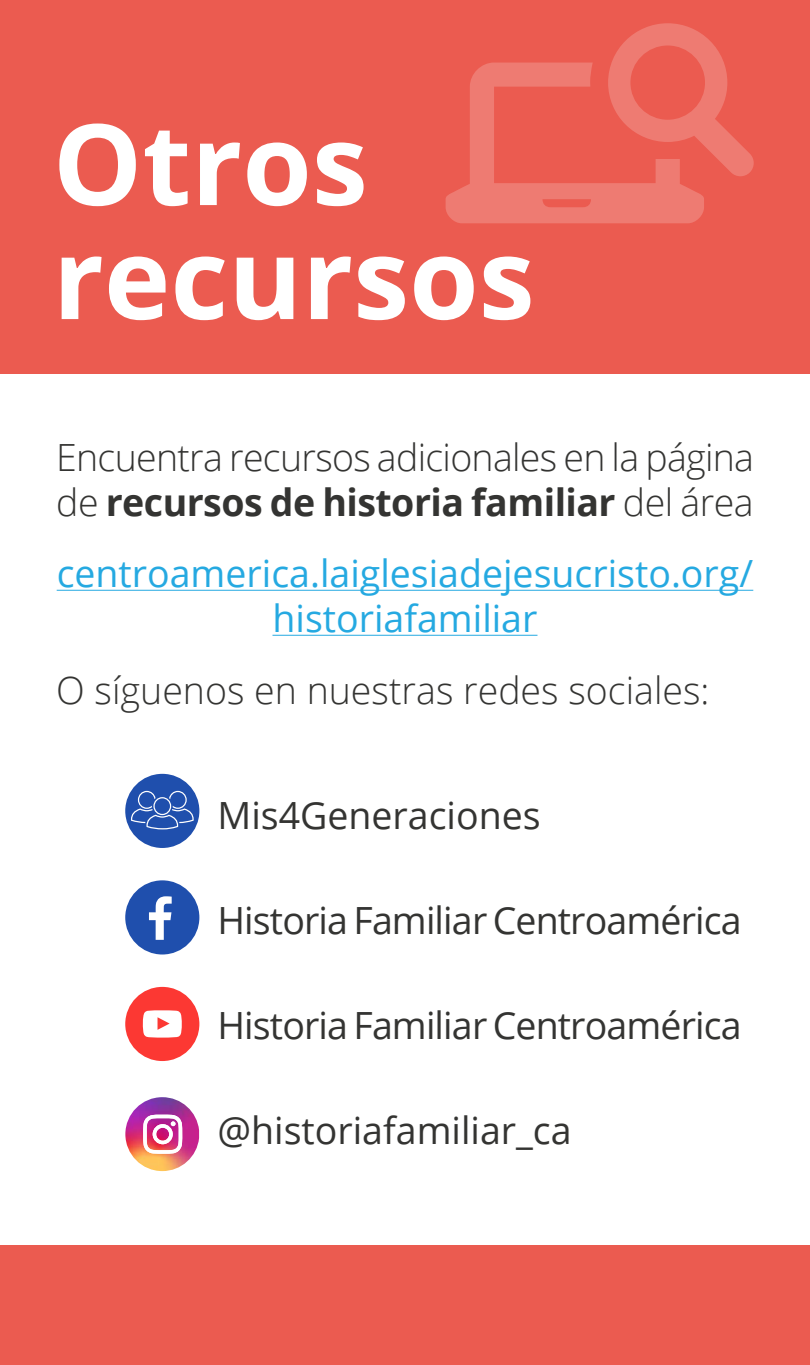
<style>
.page{position:relative;width:810px;height:1365px;background:#fff}
.page>*{position:absolute;margin:0;border:0;box-sizing:border-box;transform-origin:0 0}
.t1{font:700 112.5px/114px "Open Sans";color:#fff}
.Cuerpo_texto{font:300 37.5px/45px "Open Sans";letter-spacing:-.02em;color:#343432}
.Cuerpo_texto-2{font:37.5px "Open Sans";letter-spacing:-.025em;color:#343432}
.Cuerpo_texto-3{font:37.5px/45px "Open Sans";color:#25a9e1;text-align:center}
.Cuerpo_texto-4{font:37.5px "Open Sans";color:#343432}
.Cuerpo_texto-5{font:300 37.5px "Open Sans";color:#343432}
.s1{font-weight:700}
</style>
<div class="page">
<div style="left:0;top:0;width:810px;height:374px;background:#eb5b50"></div>
<div style="left:0;top:1245px;width:810px;height:120px;background:#eb5b50"></div>
<svg style="left:446px;top:23px;width:308px;height:200px"></svg>
<hr style="left:57px;top:590px;width:696px;height:1px;background:#25a9e1">
<hr style="left:273px;top:635px;width:264px;height:1px;background:#25a9e1">
<div style="left:125px;top:880px;width:74px;height:75px;background:#1f4fad;border-radius:50%"></div>
<svg style="left:149px;top:896px;width:23px;height:44px"></svg>
<div style="left:125px;top:987px;width:74px;height:74px;background:#fc3833;border-radius:50%"></div>
<svg style="left:142px;top:1010px;width:40px;height:28px"></svg>
<img style="left:125px;top:1097px;width:74px;height:74px">
<svg style="left:143px;top:1114px;width:40px;height:40px"></svg>
<div style="left:125px;top:774px;width:74px;height:74px;background:#1f4fad;border-radius:50%"></div>
<svg style="left:131px;top:791px;width:63px;height:38px"></svg>
<p class="t1" style="left:53px;top:104px;width:483px">Otros recursos</p>
<p class="Cuerpo_texto" style="left:56px;top:434px;width:699px">Encuentra recursos adicionales en la página de <span class="s1">recursos de historia familiar</span> del área</p>
<p class="Cuerpo_texto-3" style="left:57px;top:550px;width:698px">centroamerica.laiglesiadejesucristo.org/ historiafamiliar</p>
<p class="Cuerpo_texto-5" style="left:56px;top:664px;width:655px">O síguenos en nuestras redes sociales:</p>
<p class="Cuerpo_texto-4" style="left:218px;top:790px;width:325px">Mis4Generaciones</p>
<p class="Cuerpo_texto-2" style="left:218px;top:895px;width:526px">Historia Familiar Centroamérica</p>
<p class="Cuerpo_texto-2" style="left:218px;top:1000px;width:526px">Historia Familiar Centroamérica</p>
<p class="Cuerpo_texto-4" style="left:218px;top:1105px;width:356px">@historiafamiliar_ca</p>
</div>
